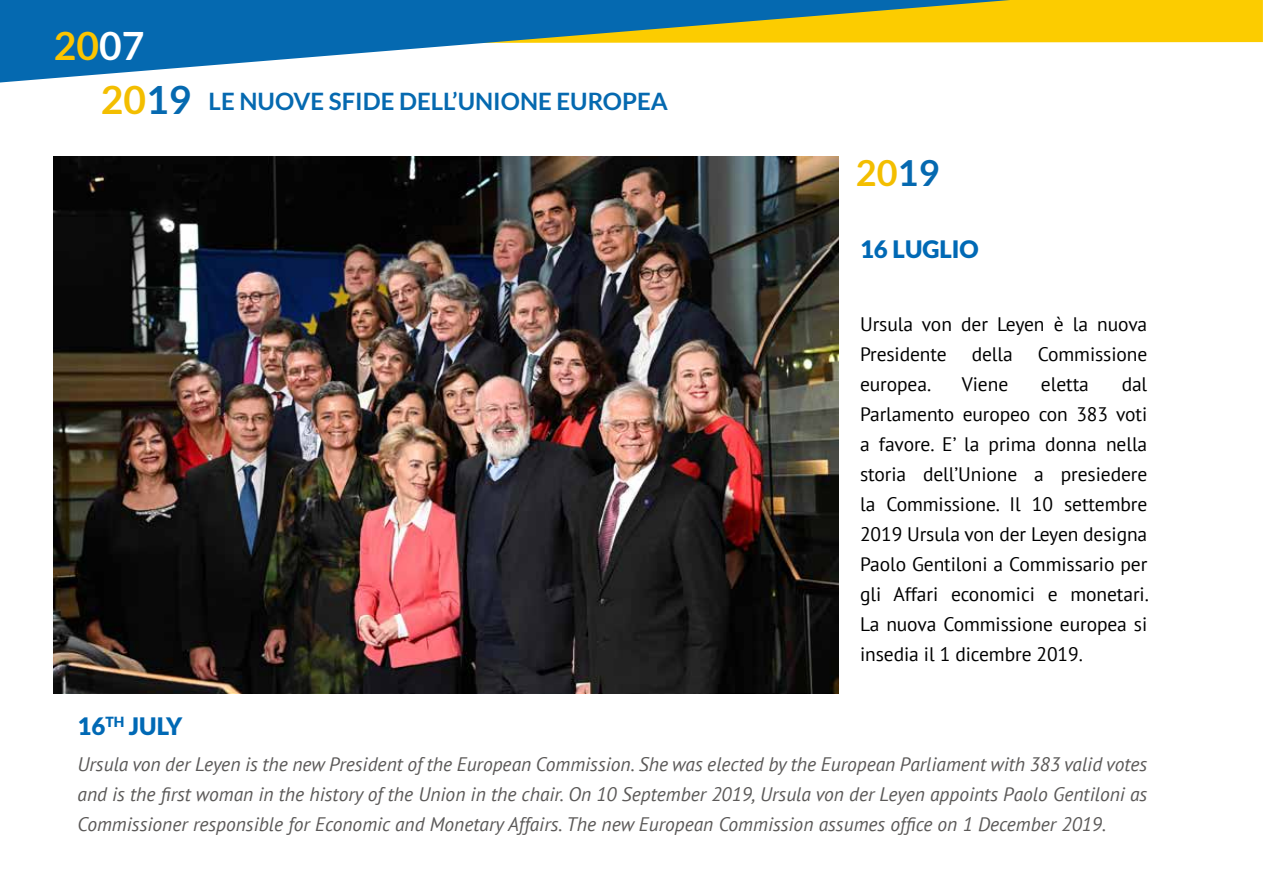
<style>
.page{position:relative;width:1263px;height:893px;background:#fff}
.page>*{position:absolute;margin:0;border:0;box-sizing:border-box;transform-origin:0 0}
.t1{font:700 39px "Lato";color:#fcc500}
.t2{font:700 36px "Lato";color:#f3be00}
.t3{font:700 24px "Lato";color:#0569b0}
.t4{font:900 24px "Lato";color:#0069b5}
.t5{font:italic 19.5px/30px "PT Sans";color:#5b5958;text-align:justify}
.t6{font:19.5px/30px "PT Sans";letter-spacing:-.005em;color:#000}
.s1{color:#fff}
.s2{font-size:39px;color:#f3be00}
.s3{font-size:39px}
.s4{color:#0569b0}
</style>
<div class="page">
<img style="left:54px;top:157px;width:784px;height:536px">
<div style="left:1010px;top:0;width:253px;height:43px;background:#fccc00"></div>
<svg style="left:0;top:0;width:1010px;height:83px"></svg>
<h1 class="t1" style="left:54px;top:24px;width:92px">20<span class="s1">07</span></h1>
<p class="t3" style="left:101px;top:87px;width:569px"><span class="s2">20</span><span class="s3">19</span> LE NUOVE SFIDE DELL’UNIONE EUROPEA</p>
<p class="t4" style="left:78px;top:712px;width:107px">16<sup>TH</sup> JULY</p>
<h2 class="t2" style="left:856px;top:152px;width:85px">20<span class="s4">19</span></h2>
<p class="t4" style="left:860px;top:235px;width:120px">16 LUGLIO</p>
<p class="t6" style="left:860px;top:309px;width:289px">Ursula von der Leyen è la nuova<br>Presidente</p>
<p class="t6" style="left:972px;top:339px;width:43px">della</p>
<p class="t6" style="left:1038px;top:339px;width:111px">Commissione</p>
<p class="t6" style="left:860px;top:369px;width:73px">europea.</p>
<p class="t6" style="left:962px;top:369px;width:48px">Viene</p>
<p class="t6" style="left:1041px;top:369px;width:49px">eletta</p>
<p class="t6" style="left:860px;top:369px;width:290px;text-align:justify;text-indent:262px">dal Parlamento europeo con 383 voti a favore. E’ la prima donna nella storia dell’Unione a presiedere la Commissione. Il 10 settembre 2019 Ursula von der Leyen designa Paolo Gentiloni a Commissario per gli Affari economici e monetari.<br>La nuova Commissione europea si insedia il 1 dicembre 2019.</p>
<p class="t5" style="left:78px;top:748px;width:1071px">Ursula von der Leyen is the new President of the European Commission. She was elected by the European Parliament with 383 valid votes and is the first woman in the history of the Union in the chair. On 10 September 2019, Ursula von der Leyen appoints Paolo Gentiloni as Commissioner responsible for Economic and Monetary Affairs. The new European Commission assumes office on 1 December 2019.</p>
</div>
